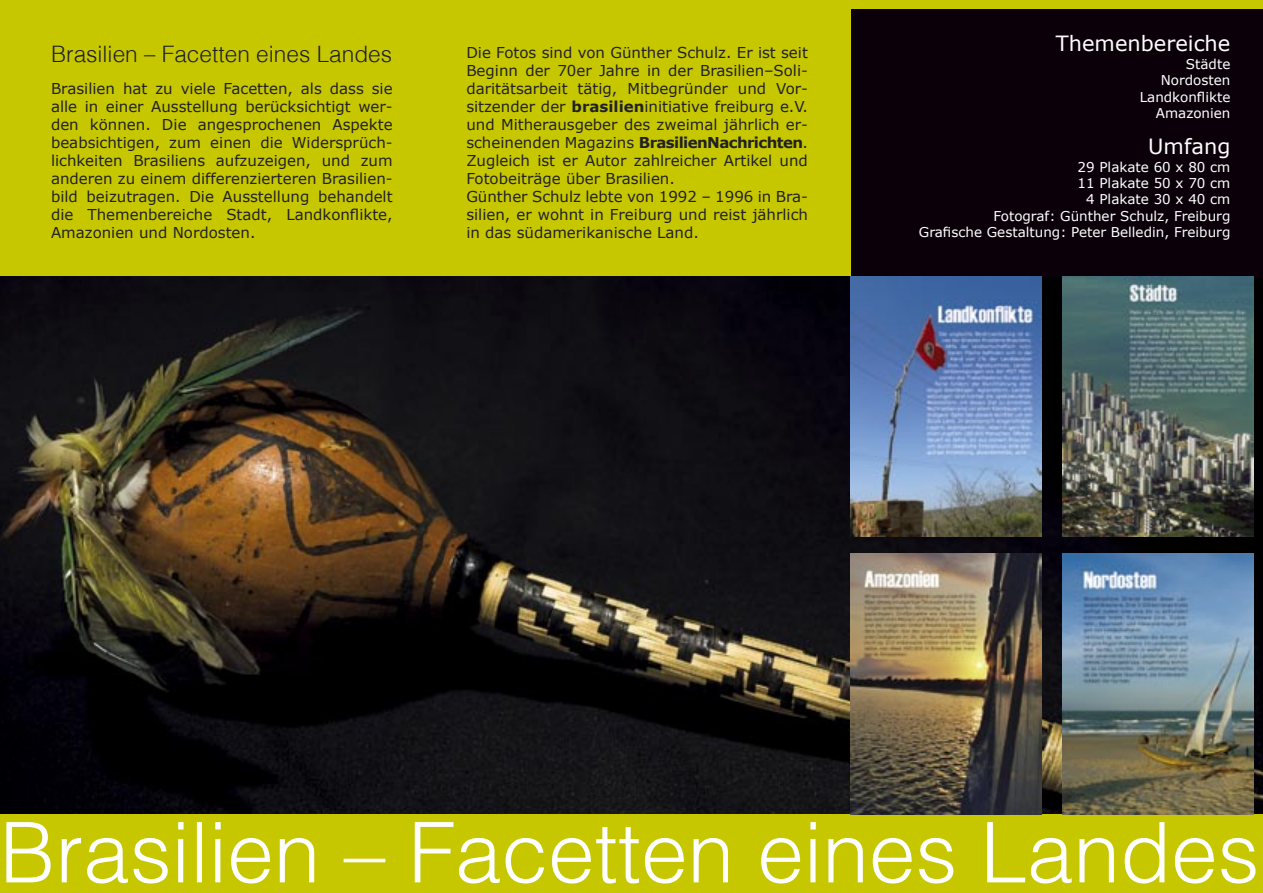
<style>
.page{position:relative;width:1263px;height:893px;background:#fff}
.page>*{position:absolute;margin:0;border:0;box-sizing:border-box;transform-origin:0 0}
.t1{font:300 22.65px "Helv";color:#212125}
.t2{font:21px "Verdana";color:#fff}
.t3{font:15px/18px "Verdana";color:#212125;text-align:justify}
.t4{font:13.5px "Verdana";color:#fff}
.s1{font-weight:700}
</style>
<div class="page">
<img style="left:0;top:276px;width:1263px;height:538px">
<div style="left:850px;top:0;width:413px;height:278px;background:#0b0009"></div>
<div style="left:0;top:0;width:850px;height:276px;background:#c7c700"></div>
<div style="left:0;top:814px;width:1263px;height:79px;background:#c7c700"></div>
<svg style="left:6px;top:822px;width:1249px;height:61px"></svg>
<img style="left:1062px;top:276px;width:192px;height:261px">
<img style="left:850px;top:276px;width:192px;height:261px">
<img style="left:850px;top:553px;width:192px;height:261px">
<img style="left:1062px;top:553px;width:192px;height:261px">
<div style="left:842px;top:0;width:421px;height:9px;background:#c7c700"></div>
<p class="t1" style="left:51px;top:40px;width:343px">Brasilien – Facetten eines Landes</p>
<p class="t3" style="left:51px;top:80px;width:343px">Brasilien hat zu viele Facetten, als dass sie alle in einer Ausstellung berücksichtigt wer&shy;den können. Die angesprochenen Aspekte beabsichtigen, zum einen die Widersprüch&shy;lichkeiten Brasiliens aufzuzeigen, und zum anderen zu einem differenzierteren Brasilien&shy;bild beizutragen. Die Ausstellung behandelt die Themenbereiche Stadt, Landkonflikte, Amazonien und Nordosten.</p>
<p class="t3" style="left:466px;top:44px;width:343px">Die Fotos sind von Günther Schulz. Er ist seit Beginn der 70er Jahre in der Brasilien–Soli&shy;daritätsarbeit tätig, Mitbegründer und Vor&shy;sitzender der <span class="s1">brasilien</span>initiative freiburg e.V. und Mitherausgeber des zweimal jährlich er&shy;scheinenden Magazins <span class="s1">BrasilienNachrichten</span>.<br>Zugleich ist er Autor zahlreicher Artikel und Fotobeiträge über Brasilien.</p>
<p class="t3" style="left:466px;top:188px;width:343px">Günther Schulz lebte von 1992 – 1996 in Bra&shy;silien, er wohnt in Freiburg und reist jährlich in das südamerikanische Land.</p>
<p class="t2" style="left:1056px;top:29px;width:176px">Themenbereiche</p>
<p class="t4" style="left:1186px;top:55px;width:46px">Städte</p>
<p class="t4" style="left:1161px;top:71px;width:71px">Nordosten</p>
<p class="t4" style="left:1140px;top:87px;width:92px">Landkonflikte</p>
<p class="t4" style="left:1156px;top:104px;width:76px">Amazonien</p>
<p class="t2" style="left:1148px;top:132px;width:84px">Umfang</p>
<p class="t4" style="left:1077px;top:158px;width:154px">29 Plakate 60 x 80 cm</p>
<p class="t4" style="left:1077px;top:174px;width:154px">11 Plakate 50 x 70 cm</p>
<p class="t4" style="left:1086px;top:190px;width:146px">4 Plakate 30 x 40 cm</p>
<p class="t4" style="left:993px;top:206px;width:239px">Fotograf: Günther Schulz, Freiburg</p>
<p class="t4" style="left:919px;top:223px;width:313px">Grafische Gestaltung: Peter Belledin, Freiburg</p>
</div>
